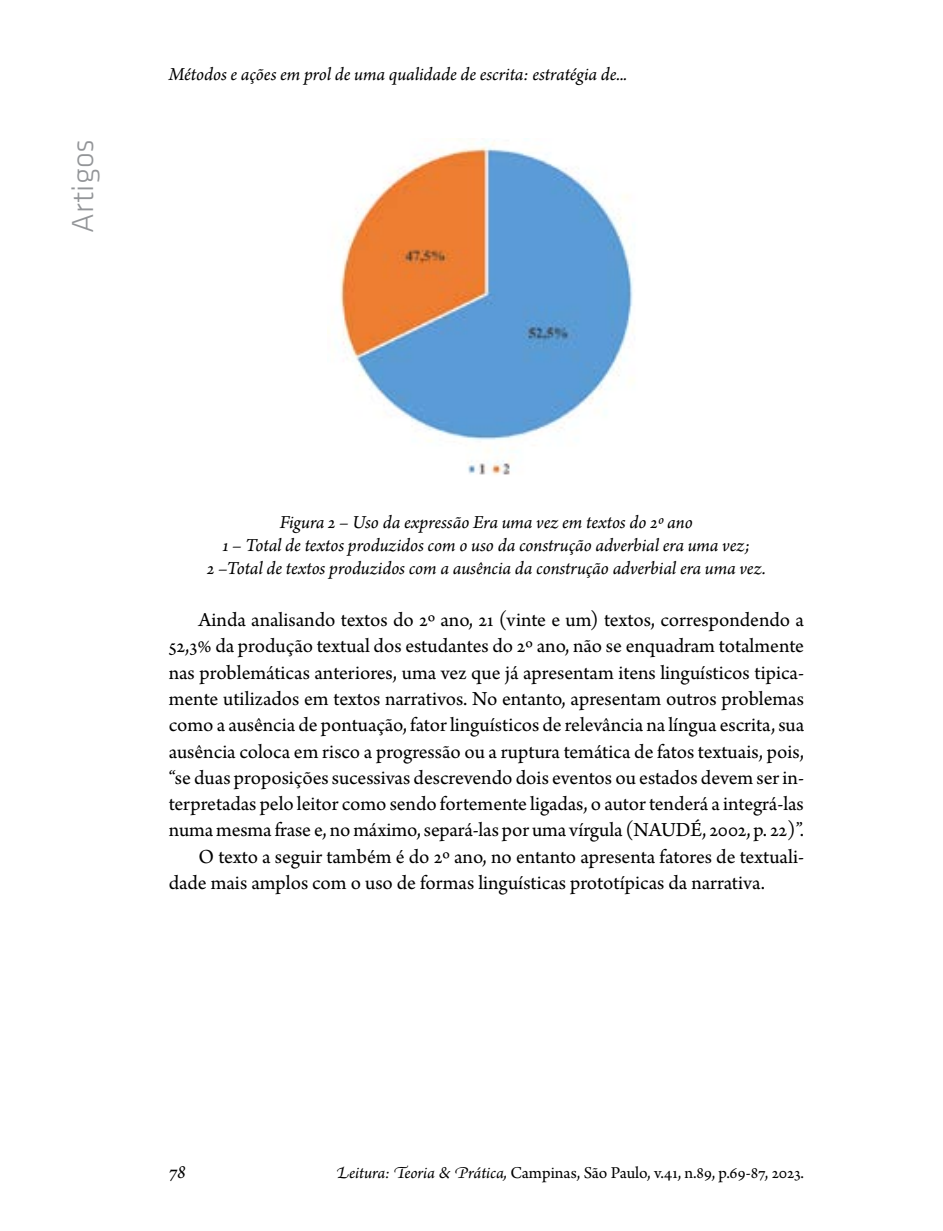
<style>
.page{position:relative;width:943px;height:1231px;background:#fff}
.page>*{position:absolute;margin:0;border:0;box-sizing:border-box;transform-origin:0 0}
.t1{font:300 31.5px "Klavika";color:#939598}
.t2{font:21px "Arno Pro";color:#000}
.t3{font:italic 21px "Arno Pro";color:#000}
.t4{font:italic 19.25px/22.8px "Arno Pro";letter-spacing:-.005em;color:#000;text-align:center}
.t5{font:17.5px "Arno Pro";letter-spacing:-.01em;color:#000}
.s1{font-style:italic}
</style>
<div class="page">
<img style="left:327px;top:140px;width:306px;height:335px">
<h1 class="t1" style="left:65px;top:233px;width:95px;rotate:-90deg">Artigos</h1>
<p class="t4" style="left:169px;top:64px;width:460px">Métodos e ações em prol de uma qualidade de escrita: estratégia de...</p>
<p class="t4" style="left:207px;top:512px;width:560px">Figura 2 – Uso da expressão Era uma vez em textos do 2º ano<br>1 – Total de textos produzidos com o uso da construção adverbial era uma vez;<br>2 –Total de textos produzidos com a ausência da construção adverbial era uma vez.</p>
<p class="t2" style="left:198px;top:608px;width:607px">Ainda analisando textos do 2º ano, 21 (vinte e um) textos, correspondendo a</p>
<p class="t2" style="left:169px;top:634px;width:637px">52,3% da produção textual dos estudantes do 2º ano, não se enquadram totalmente</p>
<p class="t2" style="left:169px;top:660px;width:636px">nas problemáticas anteriores, uma vez que já apresentam itens linguísticos tipica-</p>
<p class="t2" style="left:169px;top:686px;width:636px">mente utilizados em textos narrativos. No entanto, apresentam outros problemas</p>
<p class="t2" style="left:169px;top:713px;width:637px">como a ausência de pontuação, fator linguísticos de relevância na língua escrita, sua</p>
<p class="t2" style="left:169px;top:739px;width:637px">ausência coloca em risco a progressão ou a ruptura temática de fatos textuais, pois,</p>
<p class="t2" style="left:169px;top:765px;width:636px">“se duas proposições sucessivas descrevendo dois eventos ou estados devem ser in-</p>
<p class="t2" style="left:169px;top:791px;width:636px">terpretadas pelo leitor como sendo fortemente ligadas, o autor tenderá a integrá-las</p>
<p class="t2" style="left:169px;top:818px;width:637px">numa mesma frase e, no máximo, separá-las por uma vírgula (NAUDÉ, 2002, p. 22)”.</p>
<p class="t2" style="left:198px;top:844px;width:607px">O texto a seguir também é do 2º ano, no entanto apresenta fatores de textuali-</p>
<p class="t2" style="left:169px;top:870px;width:597px">dade mais amplos com o uso de formas linguísticas prototípicas da narrativa.</p>
<p class="t3" style="left:169px;top:1159px;width:19px">78</p>
<p class="t5" style="left:336px;top:1163px;width:469px"><span class="s1">Leitura: Teoria &amp; Prática,</span> Campinas, São Paulo, v.41, n.89, p.69-87, 2023.</p>
</div>
